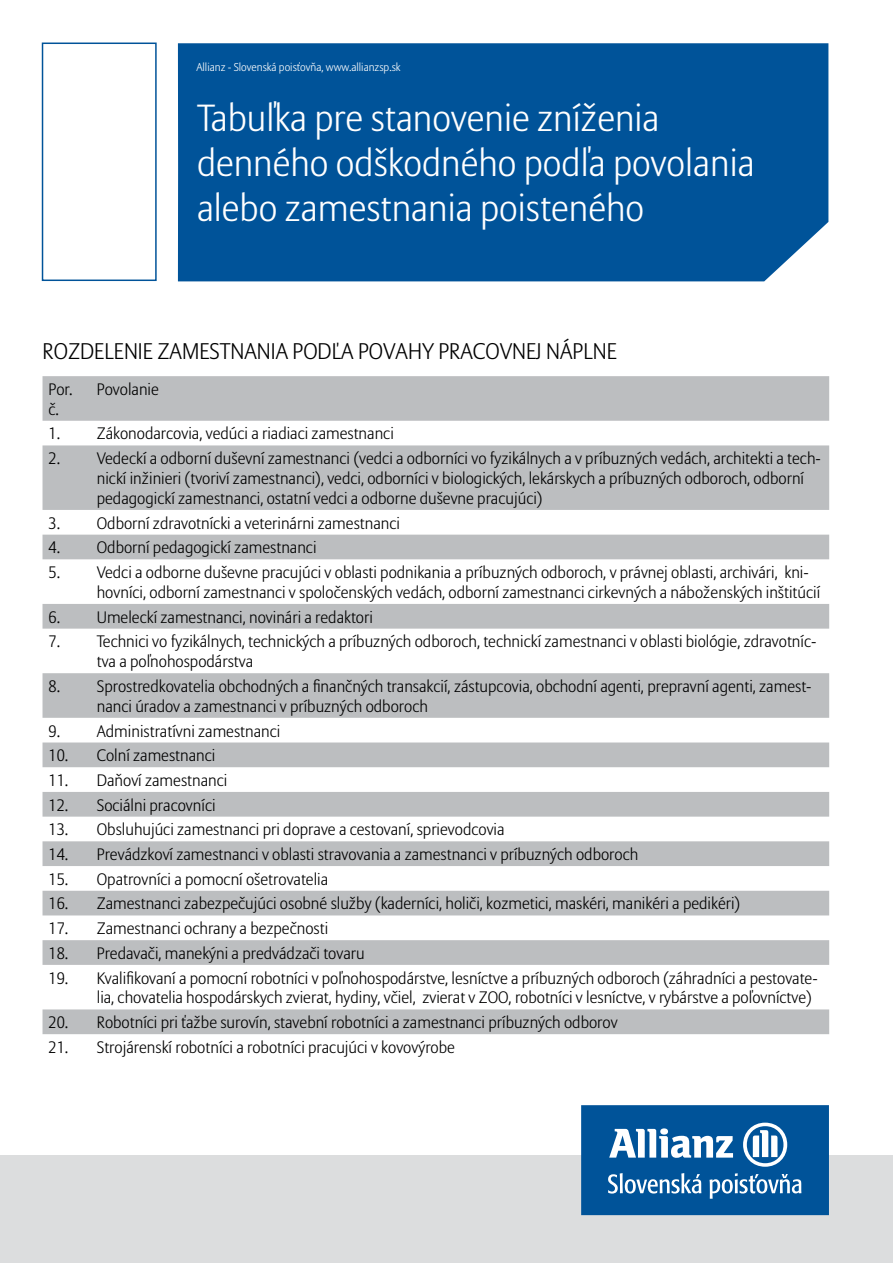
<style>
.page{position:relative;width:893px;height:1263px;background:#fff}
.page>*{position:absolute;margin:0;border:0;box-sizing:border-box;transform-origin:0 0}
.t1{font:300 37.5px/45px "Allianz Sans CE";color:#fff}
.t2{font:300 22.5px "Allianz Sans CE";color:#000}
.t3{font:300 16.5px/20px "Allianz Sans CE";color:#000}
.t4{font:300 11.25px "Allianz Sans CE";color:#fff}
</style>
<div class="page">
<div style="left:178px;top:43px;width:650px;height:238px;background:#005399"></div>
<div style="left:0;top:1155px;width:893px;height:108px;background:#dcddde"></div>
<div style="left:42px;top:43px;width:115px;height:238px;border:2px solid #005399"></div>
<div style="left:581px;top:1105px;width:248px;height:110px;background:#005399"></div>
<svg style="left:608px;top:1173px;width:93px;height:20px"></svg>
<svg style="left:710px;top:1173px;width:91px;height:26px"></svg>
<svg style="left:609px;top:1128px;width:124px;height:30px"></svg>
<svg style="left:743px;top:1123px;width:44px;height:44px"></svg>
<svg style="left:43px;top:376px;width:786px;height:658px;fill:#bcbec0"></svg>
<p class="t4" style="left:196px;top:60px;width:206px">Allianz - Slovenská poisťovňa, www.allianzsp.sk</p>
<h1 class="t1" style="left:197px;top:95px;width:559px">Tabuľka pre stanovenie zníženia denného odškodného podľa povolania alebo zamestnania poisteného</h1>
<h2 class="t2" style="left:43px;top:337px;width:576px">ROZDELENIE ZAMESTNANIA PODĽA POVAHY PRACOVNEJ NÁPLNE</h2>
<p class="t3" style="left:49px;top:379px;width:26px">Por. č.</p>
<p class="t3" style="left:97px;top:379px;width:64px">Povolanie</p>
<p class="t3" style="left:49px;top:423px;width:347px">1. Zákonodarcovia, vedúci a riadiaci zamestnanci</p>
<p class="t3" style="left:97px;top:448px;width:726px;text-indent:-48px">2. Vedeckí a odborní duševní zamestnanci (vedci a odborníci vo fyzikálnych a v príbuzných vedách, architekti a tech&shy;nickí inžinieri (tvoriví zamestnanci), vedci, odborníci v biologických, lekárskych a príbuzných odboroch, odborní pedagogickí zamestnanci, ostatní vedci a odborne duševne pracujúci)</p>
<p class="t3" style="left:49px;top:513px;width:353px">3. Odborní zdravotnícki a veterinárni zamestnanci</p>
<p class="t3" style="left:49px;top:537px;width:270px">4. Odborní pedagogickí zamestnanci</p>
<p class="t3" style="left:97px;top:562px;width:725px;text-indent:-48px">5. Vedci a odborne duševne pracujúci v oblasti podnikania a príbuzných odboroch, v právnej oblasti, archivári, kni&shy;hovníci, odborní zamestnanci v spoločenských vedách, odborní zamestnanci cirkevných a náboženských inštitúcií</p>
<p class="t3" style="left:49px;top:607px;width:326px">6. Umeleckí zamestnanci, novinári a redaktori</p>
<p class="t3" style="left:97px;top:631px;width:721px;text-indent:-48px">7. Technici vo fyzikálnych, technických a príbuzných odboroch, technickí zamestnanci v oblasti biológie, zdravotníc&shy;tva a poľnohospodárstva</p>
<p class="t3" style="left:97px;top:676px;width:716px;text-indent:-48px">8. Sprostredkovatelia obchodných a finančných transakcií, zástupcovia, obchodní agenti, prepravní agenti, zamest&shy;nanci úradov a zamestnanci v príbuzných odboroch</p>
<p class="t3" style="left:49px;top:720px;width:233px">9. Administratívni zamestnanci</p>
<p class="t3" style="left:49px;top:745px;width:168px">10. Colní zamestnanci</p>
<p class="t3" style="left:49px;top:770px;width:180px">11. Daňoví zamestnanci</p>
<p class="t3" style="left:49px;top:795px;width:169px">12. Sociálni pracovníci</p>
<p class="t3" style="left:49px;top:819px;width:458px">13. Obsluhujúci zamestnanci pri doprave a cestovaní, sprievodcovia</p>
<p class="t3" style="left:49px;top:844px;width:591px">14. Prevádzkoví zamestnanci v oblasti stravovania a zamestnanci v príbuzných odboroch</p>
<p class="t3" style="left:49px;top:869px;width:281px">15. Opatrovníci a pomocní ošetrovatelia</p>
<p class="t3" style="left:49px;top:893px;width:693px">16. Zamestnanci zabezpečujúci osobné služby (kaderníci, holiči, kozmetici, maskéri, manikéri a pedikéri)</p>
<p class="t3" style="left:49px;top:918px;width:281px">17. Zamestnanci ochrany a bezpečnosti</p>
<p class="t3" style="left:49px;top:943px;width:318px">18. Predavači, manekýni a predvádzači tovaru</p>
<p class="t3" style="left:97px;top:967px;width:722px;text-indent:-48px">19. Kvalifikovaní a pomocní robotníci v poľnohospodárstve, lesníctve a príbuzných odboroch (záhradníci a pestovate&shy;lia, chovatelia hospodárskych zvierat, hydiny, včiel, zvierat v ZOO, robotníci v lesníctve, v rybárstve a poľovníctve)</p>
<p class="t3" style="left:49px;top:1012px;width:571px">20. Robotníci pri ťažbe surovín, stavební robotníci a zamestnanci príbuzných odborov</p>
<p class="t3" style="left:49px;top:1037px;width:408px">21. Strojárenskí robotníci a robotníci pracujúci v kovovýrobe</p>
</div>
